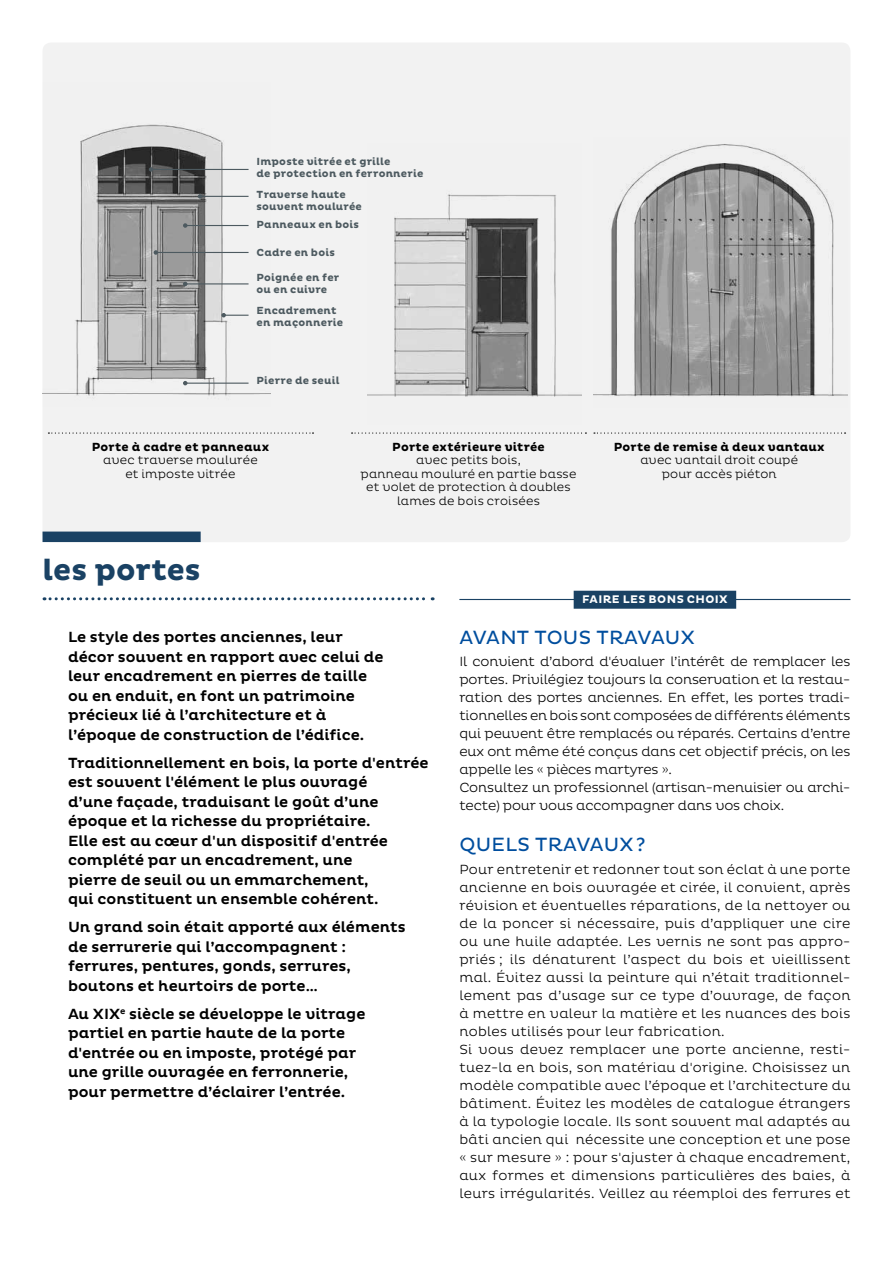
<style>
.page{position:relative;width:893px;height:1263px;background:#fff}
.page>*{position:absolute;margin:0;border:0;box-sizing:border-box;transform-origin:0 0}
.t1{font:700 30px "Pluto";color:#1a4264}
.t2{font:19.5px "Pluto";letter-spacing:.015em;color:#004e9e}
.t3{font:500 15px/19.5px "Pluto";color:#000}
.t4{font:300 13.5px/18px "Pluto";letter-spacing:.02em;color:#000}
.t5{font:300 13.5px/18px "Pluto";letter-spacing:-.01em;color:#000}
.t6{font:300 12px/13.5px "Pluto";letter-spacing:.015em;color:#000;text-align:center}
.t7{font:700 12px "Pluto";letter-spacing:.015em;color:#000}
.t8{font:700 11.25px "Pluto";letter-spacing:.035em;color:#fff}
.t9{font:700 10.5px/12px "Pluto";letter-spacing:.02em;color:#4d5a60}
</style>
<div class="page">
<div style="left:43px;top:43px;width:807px;height:499px;background:#f2f2f2;border-radius:9px"></div>
<div style="left:574px;top:591px;width:162px;height:18px;background:#1a4264"></div>
<hr style="left:459px;top:599px;width:391px;height:1px;background:#1a4264">
<div style="left:43px;top:531px;width:158px;height:11px;background:#1a4264"></div>
<svg style="left:44px;top:597px;width:389px;height:3px"></svg>
<img style="left:367px;top:194px;width:215px;height:203px">
<img style="left:43px;top:124px;width:228px;height:272px">
<img style="left:593px;top:144px;width:254px;height:253px">
<svg style="left:352px;top:432px;width:234px;height:2px"></svg>
<svg style="left:48px;top:432px;width:265px;height:2px"></svg>
<svg style="left:594px;top:432px;width:252px;height:2px"></svg>
<hr style="left:151px;top:169px;width:98px;height:1px;background:#4d5a60">
<svg style="left:149px;top:167px;width:4px;height:5px"></svg>
<hr style="left:200px;top:196px;width:49px;height:1px;background:#4d5a60">
<svg style="left:198px;top:194px;width:4px;height:5px"></svg>
<svg style="left:221px;top:313px;width:28px;height:4px"></svg>
<hr style="left:156px;top:252px;width:93px;height:1px;background:#4d5a60">
<svg style="left:154px;top:250px;width:4px;height:5px"></svg>
<hr style="left:185px;top:225px;width:64px;height:1px;background:#4d5a60">
<svg style="left:183px;top:223px;width:4px;height:5px"></svg>
<hr style="left:185px;top:383px;width:64px;height:1px;background:#4d5a60">
<svg style="left:183px;top:381px;width:4px;height:4px"></svg>
<hr style="left:185px;top:283px;width:64px;height:1px;background:#4d5a60">
<svg style="left:183px;top:282px;width:4px;height:4px"></svg>
<p class="t9" style="left:256px;top:156px;width:168px">Imposte vitrée et grille<br>de protection en ferronnerie</p>
<p class="t9" style="left:257px;top:189px;width:107px">Traverse haute souvent moulurée</p>
<p class="t9" style="left:256px;top:219px;width:104px">Panneaux en bois</p>
<p class="t9" style="left:256px;top:247px;width:80px">Cadre en bois</p>
<p class="t9" style="left:256px;top:272px;width:84px">Poignée en fer ou en cuivre</p>
<p class="t9" style="left:256px;top:305px;width:88px">Encadrement en maçonnerie</p>
<p class="t9" style="left:256px;top:375px;width:84px">Pierre de seuil</p>
<p class="t7" style="left:92px;top:440px;width:179px">Porte à cadre et panneaux</p>
<p class="t6" style="left:103px;top:453px;width:156px">avec traverse moulurée et imposte vitrée</p>
<h1 class="t1" style="left:43px;top:553px;width:160px">les portes</h1>
<p class="t7" style="left:392px;top:440px;width:154px">Porte extérieure vitrée</p>
<p class="t6" style="left:361px;top:453px;width:217px">avec petits bois,<br>panneau mouluré en partie basse et volet de protection à doubles lames de bois croisées</p>
<p class="t7" style="left:614px;top:440px;width:212px">Porte de remise à deux vantaux</p>
<p class="t6" style="left:640px;top:453px;width:159px">avec vantail droit coupé pour accès piéton</p>
<p class="t3" style="left:68px;top:628px;width:317px">Le style des portes anciennes, leur décor souvent en rapport avec celui de leur encadrement en pierres de taille ou en enduit, en font un patrimoine précieux lié à l’architecture et à l’époque de construction de l’édifice.</p>
<p class="t3" style="left:68px;top:753px;width:362px">Traditionnellement en bois, la porte d'entrée est souvent l'élément le plus ouvragé<br>d’une façade, traduisant le goût d’une époque et la richesse du propriétaire.<br>Elle est au cœur d'un dispositif d'entrée complété par un encadrement, une<br>pierre de seuil ou un emmarchement,<br>qui constituent un ensemble cohérent.</p>
<p class="t3" style="left:68px;top:918px;width:339px">Un grand soin était apporté aux éléments de serrurerie qui l’accompagnent : ferrures, pentures, gonds, serrures, boutons et heurtoirs de porte…</p>
<p class="t3" style="left:68px;top:1004px;width:299px">Au XIX<sup>e</sup> siècle se développe le vitrage partiel en partie haute de la porte d'entrée ou en imposte, protégé par une grille ouvragée en ferronnerie, pour permettre d’éclairer l’entrée.</p>
<p class="t8" style="left:582px;top:593px;width:147px">FAIRE LES BONS CHOIX</p>
<h2 class="t2" style="left:459px;top:626px;width:237px">AVANT TOUS TRAVAUX</h2>
<p class="t5" style="left:459px;top:653px;width:393px">Il convient d’abord d'évaluer l’intérêt de remplacer les portes. Privilégiez toujours la conservation et la restau&shy;ration des portes anciennes. En effet, les portes tradi&shy;tionnelles en bois sont composées de différents éléments qui peuvent être remplacés ou réparés. Certains d’entre eux ont même été conçus dans cet objectif précis, on les appelle les « pièces martyres ».<br>Consultez un professionnel (artisan-menuisier ou archi&shy;tecte) pour vous accompagner dans vos choix.</p>
<h2 class="t2" style="left:459px;top:834px;width:188px">QUELS TRAVAUX?</h2>
<p class="t4" style="left:459px;top:860px;width:393px">Pour entretenir et redonner tout son éclat à une porte ancienne en bois ouvragée et cirée, il convient, après révision et éventuelles réparations, de la nettoyer ou de la poncer si nécessaire, puis d’appliquer une cire ou une huile adaptée. Les vernis ne sont pas appro&shy;priés ; ils dénaturent l’aspect du bois et vieillissent mal. Évitez aussi la peinture qui n’était traditionnel&shy;lement pas d’usage sur ce type d’ouvrage, de façon à mettre en valeur la matière et les nuances des bois nobles utilisés pour leur fabrication.<br>Si vous devez remplacer une porte ancienne, resti&shy;tuez-la en bois, son matériau d'origine. Choisissez un modèle compatible avec l’époque et l’architecture du bâtiment. Évitez les modèles de catalogue étrangers à la typologie locale. Ils sont souvent mal adaptés au bâti ancien qui nécessite une conception et une pose « sur mesure » : pour s'ajuster à chaque encadrement, aux formes et dimensions particulières des baies, à leurs irrégularités. Veillez au réemploi des ferrures et</p>
</div>
